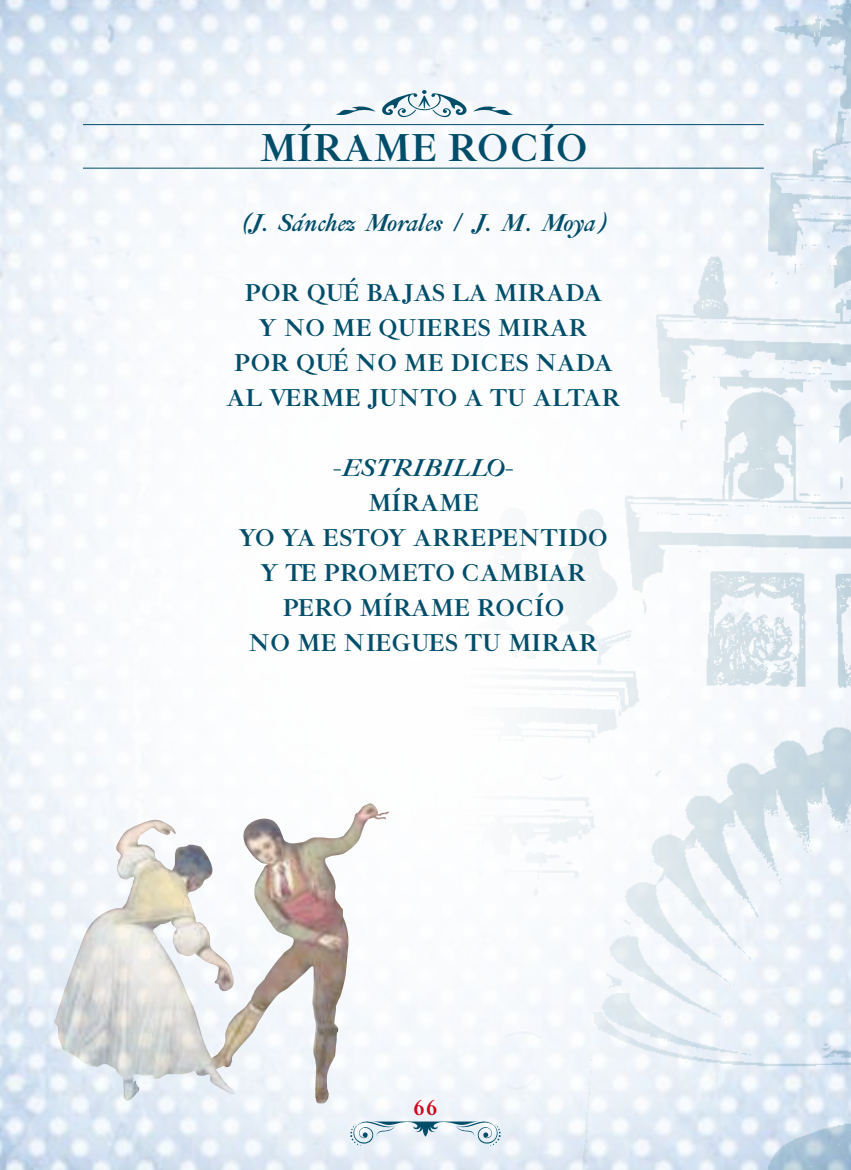
<style>
.page{position:relative;width:851px;height:1170px;background:#fff}
.page>*{position:absolute;margin:0;border:0;box-sizing:border-box;transform-origin:0 0}
.t1{font:700 40px "Ibarra Real";color:#004d6a}
.t2{font:700 25px/35px "Ibarra Real";color:#004d6a;text-align:center}
.t3{font:italic 700 25px "Ibarra Real";color:#004d6a}
.t4{font:700 22.5px "Ibarra Real";color:#cd071e}
</style>
<div class="page">
<img style="left:0;top:0;width:451px;height:1169px">
<img style="left:451px;top:0;width:399px;height:1169px">
<svg style="left:350px;top:1116px;width:150px;height:29px"></svg>
<hr style="left:83px;top:124px;width:680px;height:1px;background:#004d6a">
<hr style="left:83px;top:168px;width:680px;height:1px;background:#004d6a">
<svg style="left:335px;top:90px;width:178px;height:27px"></svg>
<img style="left:153px;top:804px;width:213px;height:254px">
<h1 class="t1" style="left:259px;top:122px;width:330px">MÍRAME ROCÍO</h1>
<p class="t3" style="left:237px;top:207px;width:374px">(J. Sánchez Morales / J. M. Moya)</p>
<p class="t2" style="left:226px;top:275px;width:396px">POR QUÉ BAJAS LA MIRADA<br>Y NO ME QUIERES MIRAR<br>POR QUÉ NO ME DICES NADA<br>AL VERME JUNTO A TU ALTAR</p>
<p class="t3" style="left:333px;top:452px;width:182px">-ESTRIBILLO-</p>
<p class="t2" style="left:239px;top:485px;width:370px">MÍRAME<br>YO YA ESTOY ARREPENTIDO<br>Y TE PROMETO CAMBIAR<br>PERO MÍRAME ROCÍO<br>NO ME NIEGUES TU MIRAR</p>
<p class="t4" style="left:413px;top:1092px;width:27px">66</p>
</div>
